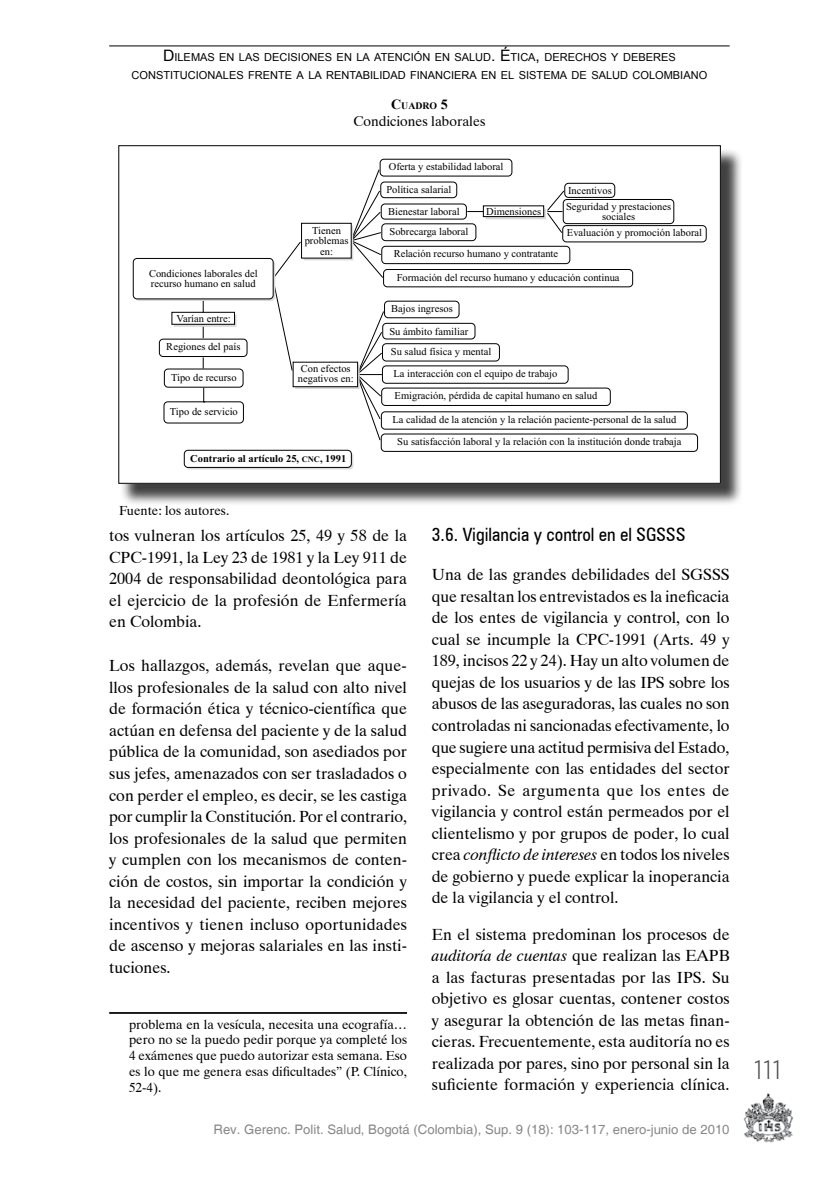
<style>
.page{position:relative;width:819px;height:1191px;background:#fff}
.page>*{position:absolute;margin:0;border:0;box-sizing:border-box;transform-origin:0 0}
.t1{font:28px "Plaza D";color:#4b4b4d}
.t2{font:condensed 18.38px "Zurich BT";color:#000}
.t3{font:16.1px/21.5px "Dutch 801 BT";color:#000;text-align:justify}
.t4{font:14px "Dutch 801 BT";color:#000}
.t5{font:13.12px/15.8px "Dutch 801 BT";color:#000;text-align:justify}
.t6{font:13.12px "Helvetica";color:#87888a}
.t7{font:11.03px/18.9px "Arial";color:#000;text-align:center}
.t8{font:10.5px/10.5px "Times New Roman";color:#000}
.t9{font:700 10.5px "Times New Roman";color:#000}
.t10{font:700 9.8px "Times New Roman";color:#000}
.s1{font-size:15.75px}
.s2{font-size:14px}
.s3{font-size:8.4px}
.s4{font-style:italic}
</style>
<div class="page">
<img style="left:743px;top:1093px;width:49px;height:50px">
<hr style="left:109px;top:46px;width:620px;height:1px;background:#000">
<hr style="left:109px;top:1012px;width:298px;height:1px;background:#000">
<div style="left:120px;top:148px;width:630px;height:366px;background:#000;opacity:.75"></div>
<div style="left:119px;top:146px;width:601px;height:337px;background:#fff"></div>
<svg style="left:163px;top:158px;width:512px;height:266px"></svg>
<svg style="left:187px;top:468px;width:165px;height:1px"></svg>
<svg style="left:183px;top:223px;width:524px;height:245px"></svg>
<svg style="left:132px;top:199px;width:542px;height:189px"></svg>
<svg style="left:135px;top:190px;width:429px;height:199px"></svg>
<div style="left:483px;top:205px;width:61px;height:12px;background:#fff;border:1px solid #000"></div>
<p class="t7" style="left:131px;top:47px;width:577px"><span class="s1">D</span>ILEMAS EN LAS DECISIONES EN LA ATENCIÓN EN SALUD<span class="s1">. É</span>TICA<span class="s1">,</span> DERECHOS Y DEBERES<br>CONSTITUCIONALES FRENTE A LA RENTABILIDAD FINANCIERA EN EL SISTEMA DE SALUD COLOMBIANO</p>
<p class="t10" style="left:391px;top:99px;width:58px"><span class="s2">C</span>UADRO <span class="s2">5</span></p>
<p class="t4" style="left:353px;top:111px;width:133px">Condiciones laborales</p>
<p class="t8" style="left:305px;top:226px;width:45px;text-align:center">Tienen problemas en:</p>
<p class="t8" style="left:149px;top:269px;width:110px">Condiciones laborales del recurso humano en salud</p>
<p class="t8" style="left:177px;top:314px;width:55px">Varían entre:</p>
<p class="t8" style="left:166px;top:342px;width:76px">Regiones del país</p>
<p class="t8" style="left:171px;top:373px;width:67px">Tipo de recurso</p>
<p class="t8" style="left:170px;top:407px;width:69px">Tipo de servicio</p>
<p class="t9" style="left:190px;top:451px;width:158px">Contrario al artículo 25, <span class="s3">CNC</span>, 1991</p>
<p class="t8" style="left:298px;top:364px;width:57px">Con efectos negativos en:</p>
<p class="t5" style="left:119px;top:501px;width:112px">Fuente: los autores.</p>
<p class="t8" style="left:389px;top:162px;width:116px">Oferta y estabilidad laboral</p>
<p class="t8" style="left:386px;top:180px;width:75px;line-height:21.7px">Política salarial<br>Bienestar laboral</p>
<p class="t8" style="left:568px;top:186px;width:45px">Incentivos</p>
<p class="t8" style="left:566px;top:202px;width:106px;text-align:center">Seguridad y prestaciones sociales</p>
<p class="t8" style="left:567px;top:228px;width:137px">Evaluación y promoción laboral</p>
<p class="t8" style="left:486px;top:207px;width:56px">Dimensiones</p>
<p class="t8" style="left:393px;top:221px;width:166px;line-height:22.8px;text-indent:-4px">Sobrecarga laboral<br>Relación recurso humano y contratante</p>
<p class="t8" style="left:396px;top:273px;width:224px">Formación del recurso humano y educación continua</p>
<p class="t8" style="left:389px;top:298px;width:80px;line-height:22.8px">Bajos ingresos<br>Su ámbito familiar</p>
<p class="t8" style="left:391px;top:341px;width:208px;line-height:22.2px">Su salud física y mental<br>La interacción con el equipo de trabajo<br>Emigración, pérdida de capital humano en salud</p>
<p class="t8" style="left:392px;top:409px;width:290px;line-height:22.2px;text-align:center">La calidad de la atención y la relación paciente-personal de la salud<br>Su satisfacción laboral y la relación con la institución donde trabaja</p>
<p class="t3" style="left:109px;top:524px;width:299px">tos vulneran los artículos 25, 49 y 58 de la CPC-1991, la Ley 23 de 1981 y la Ley 911 de 2004 de responsabilidad deontológica para el ejercicio de la profesión de Enfermería en Colombia.</p>
<p class="t3" style="left:109px;top:654px;width:299px">Los hallazgos, además, revelan que aque&shy;llos profesionales de la salud con alto nivel de formación ética y técnico-científica que actúan en defensa del paciente y de la salud pública de la comunidad, son asediados por sus jefes, amenazados con ser trasladados o con perder el empleo, es decir, se les castiga por cumplir la Constitución. Por el contrario, los profesionales de la salud que permiten y cumplen con los mecanismos de conten&shy;ción de costos, sin importar la condición y la necesidad del paciente, reciben mejores incentivos y tienen incluso oportunidades de ascenso y mejoras salariales en las insti&shy;tuciones.</p>
<p class="t5" style="left:129px;top:1015px;width:279px">problema en la vesícula, necesita una ecografía… pero no se la puedo pedir porque ya completé los 4 exámenes que puedo autorizar esta semana. Eso es lo que me genera esas dificultades” (P. Clínico, 52-4).</p>
<p class="t2" style="left:432px;top:523px;width:255px">3.6. Vigilancia y control en el SGSSS</p>
<p class="t3" style="left:432px;top:563px;width:299px">Una de las grandes debilidades del SGSSS que resaltan los entrevistados es la ineficacia de los entes de vigilancia y control, con lo cual se incumple la CPC-1991 (Arts. 49 y 189, incisos 22 y 24). Hay un alto volumen de quejas de los usuarios y de las IPS sobre los abusos de las aseguradoras, las cuales no son controladas ni sancionadas efectivamente, lo que sugiere una actitud permisiva del Estado, especialmente con las entidades del sector privado. Se argumenta que los entes de vigilancia y control están permeados por el clientelismo y por grupos de poder, lo cual crea <span class="s4">conflicto de intereses</span> en todos los niveles de gobierno y puede explicar la inoperancia de la vigilancia y el control.</p>
<p class="t3" style="left:432px;top:922px;width:299px">En el sistema predominan los procesos de <span class="s4">auditoría de cuentas</span> que realizan las EAPB a las facturas presentadas por las IPS. Su objetivo es glosar cuentas, contener costos y asegurar la obtención de las metas finan&shy;cieras. Frecuentemente, esta auditoría no es realizada por pares, sino por personal sin la suficiente formación y experiencia clínica.</p>
<p class="t6" style="left:213px;top:1121px;width:517px">Rev. Gerenc. Polit. Salud, Bogotá (Colombia), Sup. 9 (18): 103-117, enero-junio de 2010</p>
<h1 class="t1" style="left:752px;top:1055px;width:33px">111</h1>
</div>
